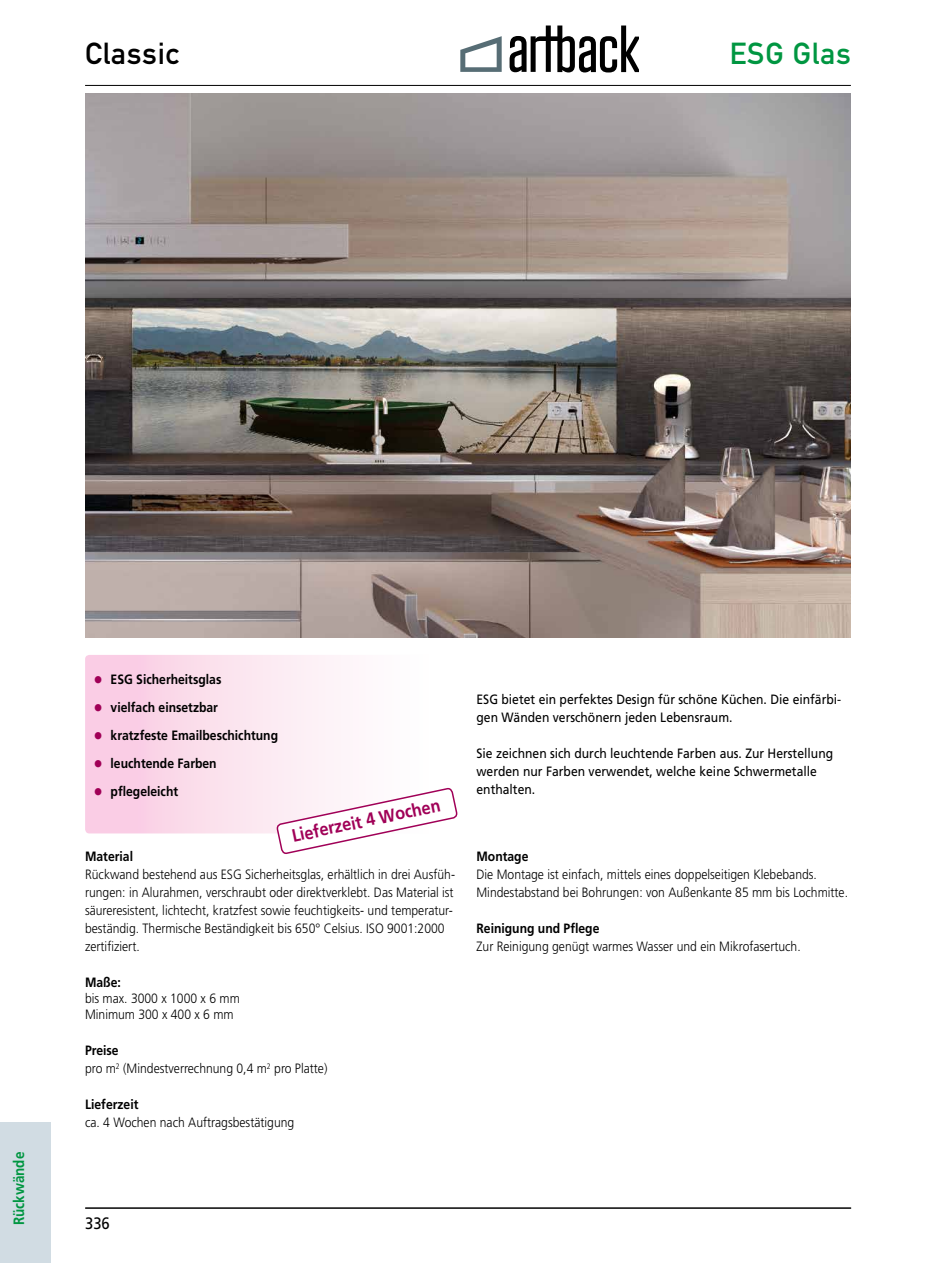
<style>
.page{position:relative;width:936px;height:1263px;background:#fff}
.page>*{position:absolute;margin:0;border:0;box-sizing:border-box;transform-origin:0 0}
.t1{font:30px "DIN Mittelschrift Alternate";letter-spacing:.03em;color:#000}
.t2{font:30px "DIN Mittelschrift Alternate";letter-spacing:.03em;color:#009641}
.t3{font:700 18px "Frutiger";color:#a00057;scale:.9 1}
.t4{font:16.5px "Frutiger";color:#000;scale:.9 1}
.t5{font:700 15px "Frutiger";color:#009641;scale:.9 1}
.t6{font:300 13.5px/18px "Frutiger";color:#000;scale:.9 1}
.t7{font:13.5px/18px "Frutiger";color:#000;scale:.9 1}
.t8{font:700 13.5px "Frutiger";color:#000;scale:.9 1}
.s1{font-weight:400;font-size:21px;color:#a00057}
.s2{font-weight:700}
</style>
<div class="page">
<div style="left:0;top:1123px;width:51px;height:140px;background:#d1dce3"></div>
<hr style="left:85px;top:1208px;width:766px;height:1px;background:#000">
<div style="left:85px;top:655px;width:374px;height:178px;background:linear-gradient(to right,#f9cbe2,#fff);border-radius:4px"></div>
<img style="left:85px;top:94px;width:765px;height:544px">
<svg style="left:460px;top:36px;width:41px;height:36px"></svg>
<svg style="left:509px;top:26px;width:129px;height:46px"></svg>
<hr style="left:85px;top:85px;width:765px;height:1px;background:#000">
<svg style="left:276px;top:788px;width:181px;height:66px"></svg>
<h1 class="t1" style="left:85px;top:36px;width:96px">Classic</h1>
<h1 class="t2" style="left:729px;top:36px;width:123px">ESG Glas</h1>
<p class="t5" style="left:10px;top:1225px;width:83px;rotate:-90deg">Rückwände</p>
<p class="t8" style="left:94px;top:672px;width:143px"><span class="s1">•</span> ESG Sicherheitsglas</p>
<p class="t8" style="left:94px;top:700px;width:140px"><span class="s1">•</span> vielfach einsetzbar</p>
<p class="t8" style="left:94px;top:728px;width:206px"><span class="s1">•</span> kratzfeste Emailbeschichtung</p>
<p class="t8" style="left:94px;top:755px;width:138px"><span class="s1">•</span> leuchtende Farben</p>
<p class="t8" style="left:94px;top:783px;width:95px"><span class="s1">•</span> pflegeleicht</p>
<h2 class="t3" style="left:290px;top:826px;width:170px;rotate:-12deg">Lieferzeit 4 Wochen</h2>
<p class="t8" style="left:85px;top:848px;width:55px">Material</p>
<p class="t6" style="left:85px;top:865px;width:412px">Rückwand bestehend aus ESG Sicherheitsglas, erhältlich in drei Ausfüh&shy;rungen: in Alurahmen, verschraubt oder direktverklebt. Das Material ist säureresistent, lichtecht, kratzfest sowie feuchtigkeits- und temperatur&shy;beständig. Thermische Beständigkeit bis 650° Celsius. ISO 9001:2000 zertifiziert.</p>
<p class="t8" style="left:85px;top:974px;width:41px">Maße:</p>
<p class="t6" style="left:85px;top:990px;width:173px;line-height:16.2px">bis max. 3000 x 1000 x 6 mm<br>Minimum 300 x 400 x 6 mm</p>
<p class="t6" style="left:85px;top:1041px;width:271px"><span class="s2">Preise<br></span>pro m<sup>2</sup> (Mindestverrechnung 0,4 m<sup>2</sup> pro Platte)</p>
<p class="t8" style="left:85px;top:1096px;width:61px">Lieferzeit</p>
<p class="t6" style="left:85px;top:1113px;width:234px">ca. 4 Wochen nach Auftragsbestätigung</p>
<p class="t7" style="left:476px;top:691px;width:407px">ESG bietet ein perfektes Design für schöne Küchen. Die einfärbi&shy;gen Wänden verschönern jeden Lebensraum.</p>
<p class="t7" style="left:476px;top:745px;width:398px">Sie zeichnen sich durch leuchtende Farben aus. Zur Herstellung werden nur Farben verwendet, welche keine Schwermetalle enthalten.</p>
<p class="t8" style="left:476px;top:848px;width:59px">Montage</p>
<p class="t6" style="left:476px;top:865px;width:414px">Die Montage ist einfach, mittels eines doppelseitigen Klebebands.<br>Mindestabstand bei Bohrungen: von Außenkante 85 mm bis Lochmitte.</p>
<p class="t8" style="left:476px;top:920px;width:138px">Reinigung und Pflege</p>
<p class="t6" style="left:476px;top:937px;width:362px">Zur Reinigung genügt warmes Wasser und ein Mikrofasertuch.</p>
<p class="t4" style="left:85px;top:1213px;width:29px">336</p>
</div>
